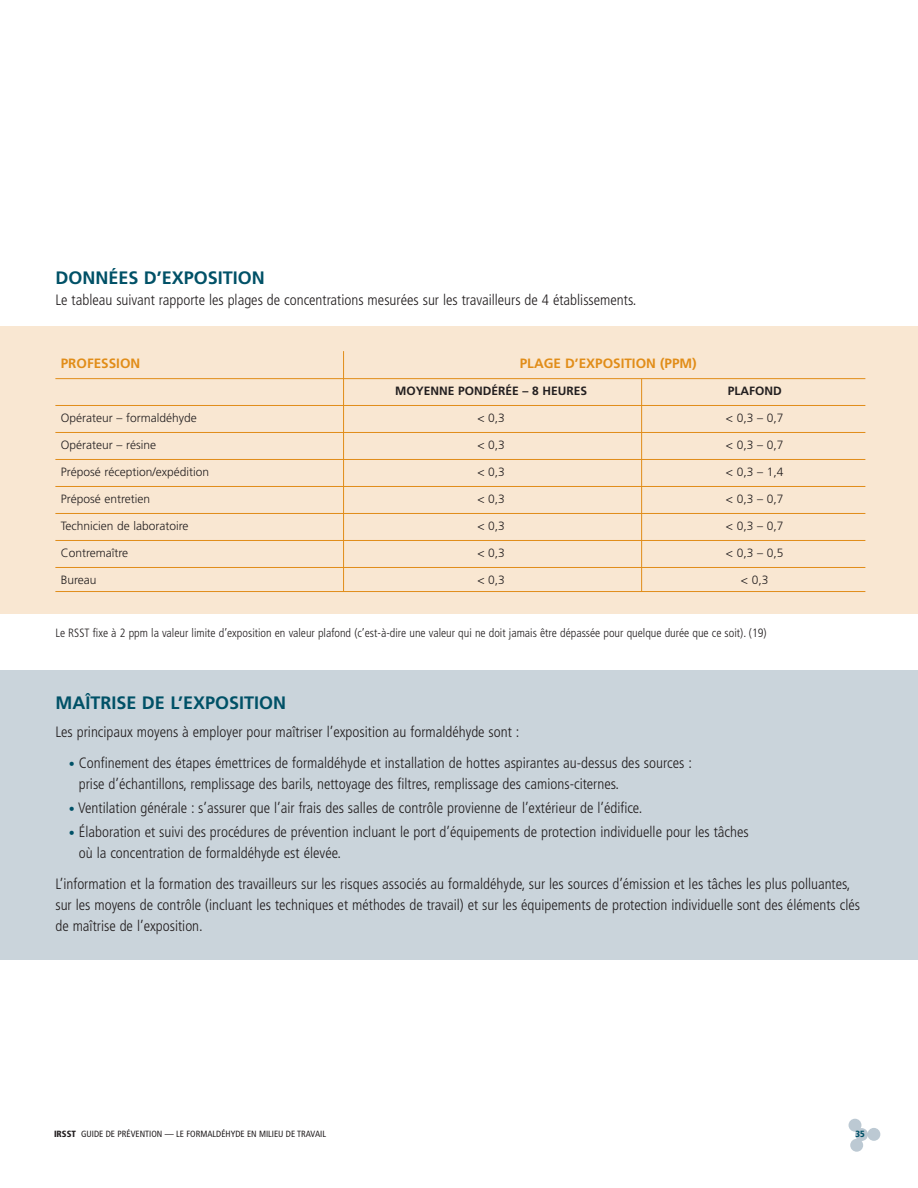
<style>
.page{position:relative;width:918px;height:1188px;background:#fff}
.page>*{position:absolute;margin:0;border:0;box-sizing:border-box;transform-origin:0 0}
.t1{font:700 18px "Frutiger";color:#005167}
.t2{font:300 condensed 15px/21px "Frutiger";color:#231f20}
.t3{font:700 13.5px "Frutiger";color:#e18d19}
.t4{font:300 12px "Frutiger";color:#231f20}
.t5{font:300 condensed 12px "Frutiger";color:#231f20}
.t6{font:700 12px "Frutiger";color:#231f20}
.t7{font:condensed 9px "Frutiger";color:#231f20}
.t8{font:900 condensed 9px "Frutiger";color:#005167}
.s1{font-size:12px;color:#005167}
.s2{font-weight:900}
</style>
<div class="page">
<div style="left:867px;top:1128px;width:13px;height:13px;background:#bcc9d3;border-radius:50%"></div>
<div style="left:849px;top:1119px;width:12px;height:13px;background:#bcc9d3;border-radius:50%"></div>
<div style="left:855px;top:1128px;width:13px;height:13px;background:#bcc9d3;border-radius:50%"></div>
<div style="left:850px;top:1139px;width:13px;height:13px;background:#bcc9d3;border-radius:50%"></div>
<div style="left:0;top:326px;width:918px;height:288px;background:#f9e7d2"></div>
<hr style="left:343px;top:351px;width:1px;height:240px;background:#e18d19">
<hr style="left:641px;top:379px;width:1px;height:213px;background:#e18d19">
<div style="left:0;top:670px;width:918px;height:289px;background:#cad4db"></div>
<hr style="left:55px;top:378px;width:810px;height:1px;background:#e18d19">
<hr style="left:55px;top:405px;width:810px;height:1px;background:#e18d19">
<hr style="left:55px;top:432px;width:810px;height:1px;background:#e18d19">
<hr style="left:55px;top:459px;width:810px;height:1px;background:#e18d19">
<hr style="left:55px;top:486px;width:810px;height:1px;background:#e18d19">
<hr style="left:55px;top:513px;width:810px;height:1px;background:#e18d19">
<hr style="left:55px;top:540px;width:810px;height:1px;background:#e18d19">
<hr style="left:55px;top:567px;width:810px;height:1px;background:#e18d19">
<hr style="left:55px;top:591px;width:810px;height:1px;background:#e18d19">
<p class="t1" style="left:55px;top:270px;width:211px">DONNÉES D’EXPOSITION</p>
<p class="t2" style="left:55px;top:290px;width:583px">Le tableau suivant rapporte les plages de concentrations mesurées sur les travailleurs de 4 établissements.</p>
<p class="t3" style="left:61px;top:358px;width:81px">PROFESSION</p>
<p class="t3" style="left:520px;top:358px;width:179px">PLAGE D’EXPOSITION (PPM)</p>
<p class="t6" style="left:395px;top:386px;width:194px">MOYENNE PONDÉRÉE – 8 HEURES</p>
<p class="t6" style="left:728px;top:386px;width:55px">PLAFOND</p>
<p class="t4" style="left:61px;top:413px;width:137px">Opérateur – formaldéhyde</p>
<p class="t4" style="left:477px;top:413px;width:29px">&lt; 0,3</p>
<p class="t4" style="left:726px;top:413px;width:59px">&lt; 0,3 – 0,7</p>
<p class="t4" style="left:61px;top:440px;width:97px">Opérateur – résine</p>
<p class="t4" style="left:477px;top:440px;width:29px">&lt; 0,3</p>
<p class="t4" style="left:726px;top:440px;width:59px">&lt; 0,3 – 0,7</p>
<p class="t4" style="left:61px;top:467px;width:150px">Préposé réception/expédition</p>
<p class="t4" style="left:477px;top:467px;width:29px">&lt; 0,3</p>
<p class="t4" style="left:726px;top:467px;width:59px">&lt; 0,3 – 1,4</p>
<p class="t4" style="left:61px;top:494px;width:91px">Préposé entretien</p>
<p class="t4" style="left:477px;top:494px;width:29px">&lt; 0,3</p>
<p class="t4" style="left:726px;top:494px;width:59px">&lt; 0,3 – 0,7</p>
<p class="t4" style="left:61px;top:521px;width:129px">Technicien de laboratoire</p>
<p class="t4" style="left:477px;top:521px;width:29px">&lt; 0,3</p>
<p class="t4" style="left:726px;top:521px;width:59px">&lt; 0,3 – 0,7</p>
<p class="t4" style="left:61px;top:548px;width:69px">Contremaître</p>
<p class="t4" style="left:477px;top:548px;width:29px">&lt; 0,3</p>
<p class="t4" style="left:726px;top:548px;width:59px">&lt; 0,3 – 0,5</p>
<p class="t4" style="left:61px;top:575px;width:37px">Bureau</p>
<p class="t4" style="left:477px;top:575px;width:29px">&lt; 0,3</p>
<p class="t4" style="left:741px;top:575px;width:29px">&lt; 0,3</p>
<p class="t5" style="left:55px;top:628px;width:713px">Le RSST fixe à 2 ppm la valeur limite d’exposition en valeur plafond (c’est-à-dire une valeur qui ne doit jamais être dépassée pour quelque durée que ce soit). (19)</p>
<p class="t1" style="left:55px;top:695px;width:232px">MAÎTRISE DE L’EXPOSITION</p>
<p class="t2" style="left:55px;top:723px;width:466px">Les principaux moyens à employer pour maîtriser l’exposition au formaldéhyde sont :</p>
<p class="t2" style="left:79px;top:753px;width:615px;text-indent:-10px"><span class="s1">•</span> Confinement des étapes émettrices de formaldéhyde et installation de hottes aspirantes au-dessus des sources : prise d’échantillons, remplissage des barils, nettoyage des filtres, remplissage des camions-citernes.</p>
<p class="t2" style="left:69px;top:799px;width:575px"><span class="s1">•</span> Ventilation générale : s’assurer que l’air frais des salles de contrôle provienne de l’extérieur de l’édifice.</p>
<p class="t2" style="left:79px;top:823px;width:671px;text-indent:-10px"><span class="s1">•</span> Élaboration et suivi des procédures de prévention incluant le port d’équipements de protection individuelle pour les tâches où la concentration de formaldéhyde est élevée.</p>
<p class="t2" style="left:55px;top:875px;width:806px">L’information et la formation des travailleurs sur les risques associés au formaldéhyde, sur les sources d’émission et les tâches les plus polluantes, sur les moyens de contrôle (incluant les techniques et méthodes de travail) et sur les équipements de protection individuelle sont des éléments clés de maîtrise de l’exposition.</p>
<p class="t7" style="left:54px;top:1130px;width:274px"><span class="s2">IRSST</span> GUIDE DE PRÉVENTION — LE FORMALDÉHYDE EN MILIEU DE TRAVAIL</p>
<p class="t8" style="left:855px;top:1131px;width:11px">35</p>
</div>
